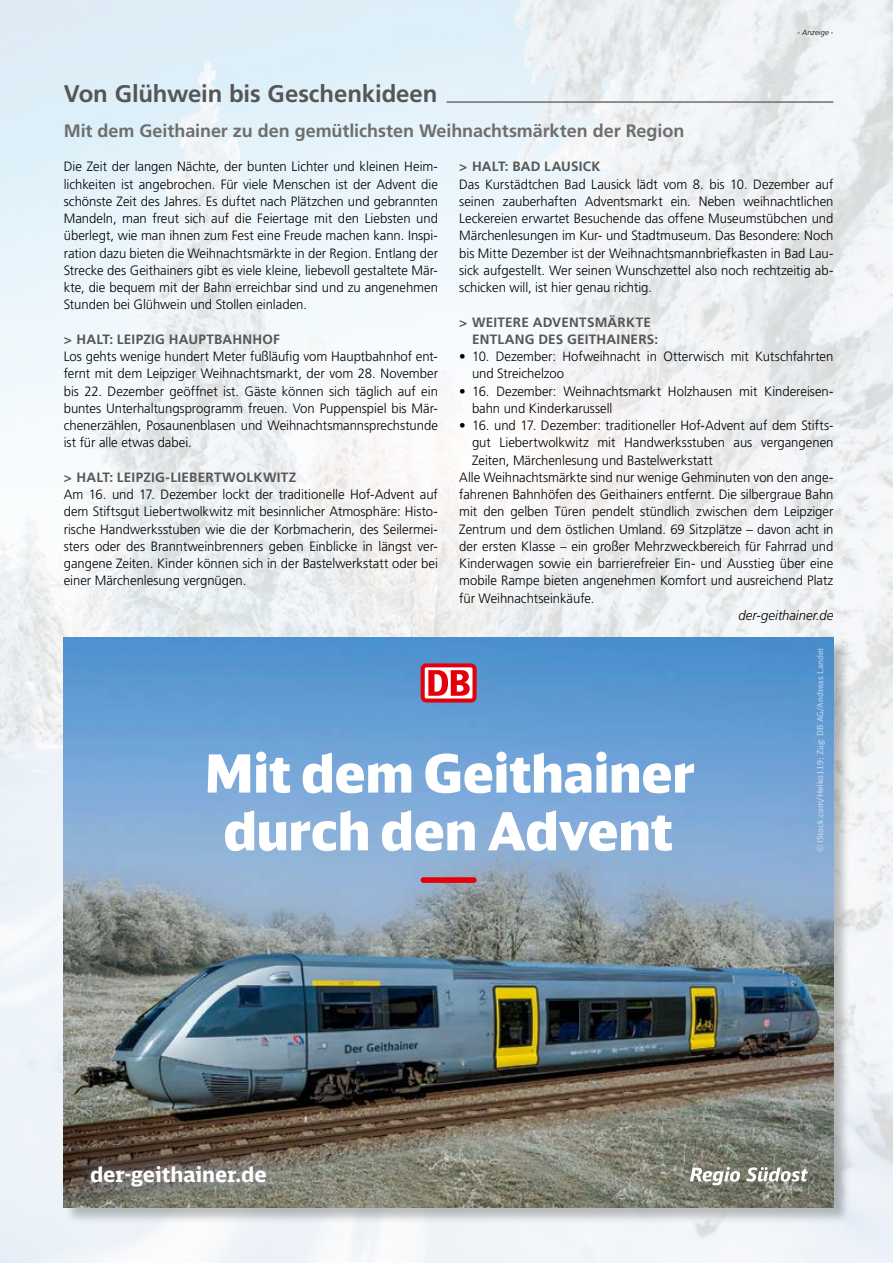
<style>
.page{position:relative;width:893px;height:1263px;background:#fff}
.page>*{position:absolute;margin:0;border:0;box-sizing:border-box;transform-origin:0 0}
.t1{font:900 52.5px/57.8px "DB Head";color:#fff;text-align:center}
.t2{font:700 24px "Frutiger LT Std";letter-spacing:-.005em;color:#565655}
.t3{font:700 21px "DB Sans";color:#fff}
.t4{font:700 18px "Frutiger LT Std";letter-spacing:-.005em;color:#6e6e6e}
.t5{font:300 13.5px/17.2px "Frutiger LT Std";color:#000;text-align:justify}
.t6{font:700 13.5px/17.2px "Frutiger LT Std";letter-spacing:.015em;color:#565655}
.t7{font:italic 300 13.5px "Frutiger LT Std";color:#000}
.t8{font:8.25px "DB Sans";color:#fff}
.t9{font:italic 300 7.5px "Frutiger LT Std";letter-spacing:.02em;color:#000}
</style>
<div class="page">
<img style="left:0;top:0;width:893px;height:1263px">
<div style="left:64px;top:639px;width:786px;height:585px;background:#000;opacity:.25"></div>
<img style="left:64px;top:638px;width:769px;height:569px">
<div style="left:421px;top:663px;width:56px;height:39px;background:linear-gradient(to right,#e3000a,#e2010c);border-radius:6px"></div>
<div style="left:425px;top:667px;width:47px;height:31px;background:#fff;border-radius:2px"></div>
<svg style="left:428px;top:670px;width:42px;height:26px"></svg>
<div style="left:421px;top:877px;width:56px;height:6px;background:#e3000b;border-radius:3px"></div>
<svg style="left:690px;top:1167px;width:118px;height:18px"></svg>
<div style="left:68px;top:1143px;width:221px;height:65px;background:#878c96;opacity:.54"></div>
<hr style="left:446px;top:101px;width:387px;height:2px;background:#6e6e6e">
<h2 class="t2" style="left:64px;top:80px;width:375px">Von Glühwein bis Geschenkideen</h2>
<h3 class="t4" style="left:64px;top:120px;width:622px">Mit dem Geithainer zu den gemütlichsten Weihnachtsmärkten der Region</h3>
<p class="t9" style="left:798px;top:29px;width:37px">- Anzeige -</p>
<p class="t5" style="left:64px;top:158px;width:376px">Die Zeit der langen Nächte, der bunten Lichter und kleinen Heim&shy;lichkeiten ist angebrochen. Für viele Menschen ist der Advent die schönste Zeit des Jahres. Es duftet nach Plätzchen und gebrannten Mandeln, man freut sich auf die Feiertage mit den Liebsten und überlegt, wie man ihnen zum Fest eine Freude machen kann. Inspi&shy;ration dazu bieten die Weihnachtsmärkte in der Region. Entlang der Strecke des Geithainers gibt es viele kleine, liebevoll gestaltete Mär&shy;kte, die bequem mit der Bahn erreichbar sind und zu angenehmen Stunden bei Glühwein und Stollen einladen.</p>
<p class="t6" style="left:64px;top:331px;width:217px">&gt; HALT: LEIPZIG HAUPTBAHNHOF</p>
<p class="t5" style="left:64px;top:348px;width:376px">Los gehts wenige hundert Meter fußläufig vom Hauptbahnhof ent&shy;fernt mit dem Leipziger Weihnachtsmarkt, der vom 28. November bis 22. Dezember geöffnet ist. Gäste können sich täglich auf ein buntes Unterhaltungsprogramm freuen. Von Puppenspiel bis Mär&shy;chenerzählen, Posaunenblasen und Weihnachtsmannsprechstunde ist für alle etwas dabei.</p>
<p class="t6" style="left:64px;top:469px;width:234px">&gt; HALT: LEIPZIG-LIEBERTWOLKWITZ</p>
<p class="t5" style="left:64px;top:486px;width:376px">Am 16. und 17. Dezember lockt der traditionelle Hof-Advent auf dem Stiftsgut Liebertwolkwitz mit besinnlicher Atmosphäre: Histo&shy;rische Handwerksstuben wie die der Korbmacherin, des Seilermei&shy;sters oder des Branntweinbrenners geben Einblicke in längst ver&shy;gangene Zeiten. Kinder können sich in der Bastelwerkstatt oder bei einer Märchenlesung vergnügen.</p>
<p class="t6" style="left:459px;top:158px;width:143px">&gt; HALT: BAD LAUSICK</p>
<p class="t5" style="left:459px;top:175px;width:376px">Das Kurstädtchen Bad Lausick lädt vom 8. bis 10. Dezember auf seinen zauberhaften Adventsmarkt ein. Neben weihnachtlichen Leckereien erwartet Besuchende das offene Museumstübchen und Märchenlesungen im Kur- und Stadtmuseum. Das Besondere: Noch bis Mitte Dezember ist der Weihnachtsmannbriefkasten in Bad Lau&shy;sick aufgestellt. Wer seinen Wunschzettel also noch rechtzeitig ab&shy;schicken will, ist hier genau richtig.</p>
<p class="t6" style="left:472px;top:313px;width:188px;text-indent:-13px">&gt; WEITERE ADVENTSMÄRKTE<br>ENTLANG DES GEITHAINERS:</p>
<p class="t5" style="left:472px;top:348px;width:363px;text-indent:-13px">• 10. Dezember: Hofweihnacht in Otterwisch mit Kutschfahrten und Streichelzoo</p>
<p class="t5" style="left:472px;top:382px;width:363px;text-indent:-13px">• 16. Dezember: Weihnachtsmarkt Holzhausen mit Kindereisen&shy;bahn und Kinderkarussell</p>
<p class="t5" style="left:459px;top:417px;width:376px">• 16. und 17. Dezember: traditioneller Hof-Advent auf dem Stifts-</p>
<p class="t5" style="left:472px;top:434px;width:363px">gut Liebertwolkwitz mit Handwerksstuben aus vergangenen</p>
<p class="t5" style="left:472px;top:451px;width:242px">Zeiten, Märchenlesung und Bastelwerkstatt</p>
<p class="t5" style="left:459px;top:469px;width:376px">Alle Weihnachtsmärkte sind nur wenige Gehminuten von den ange-</p>
<p class="t5" style="left:459px;top:486px;width:376px">fahrenen Bahnhöfen des Geithainers entfernt. Die silbergraue Bahn</p>
<p class="t5" style="left:459px;top:503px;width:376px">mit den gelben Türen pendelt stündlich zwischen dem Leipziger</p>
<p class="t5" style="left:459px;top:520px;width:376px">Zentrum und dem östlichen Umland. 69 Sitzplätze – davon acht in</p>
<p class="t5" style="left:459px;top:538px;width:376px">der ersten Klasse – ein großer Mehrzweckbereich für Fahrrad und</p>
<p class="t5" style="left:459px;top:555px;width:376px">Kinderwagen sowie ein barrierefreier Ein- und Ausstieg über eine</p>
<p class="t5" style="left:459px;top:572px;width:376px">mobile Rampe bieten angenehmen Komfort und ausreichend Platz</p>
<p class="t5" style="left:459px;top:589px;width:137px">für Weihnachtseinkäufe.</p>
<p class="t7" style="left:739px;top:607px;width:96px">der-geithainer.de</p>
<h1 class="t1" style="left:205px;top:743px;width:492px">Mit dem Geithainer durch den Advent</h1>
<p class="t8" style="left:815px;top:852px;width:206px;rotate:-90deg">© iStock.com/Heiko119; Zug: DB AG/Andreas Lander</p>
<h3 class="t3" style="left:90px;top:1161px;width:178px">der-geithainer.de</h3>
</div>
